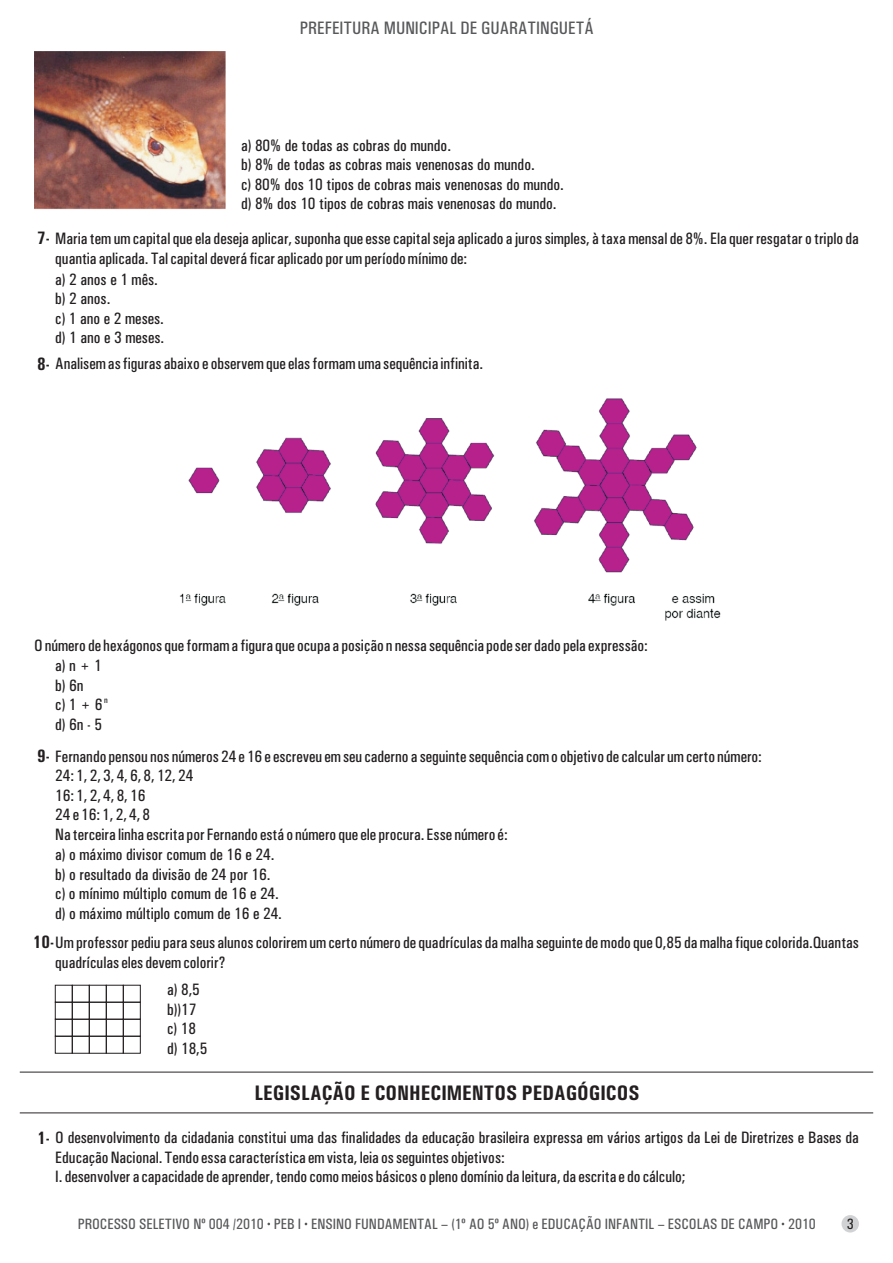
<style>
.page{position:relative;width:893px;height:1263px;background:#fff}
.page>*{position:absolute;margin:0;border:0;box-sizing:border-box;transform-origin:0 0}
.t1{font:500 condensed 21px "Univers";color:#231f20}
.t2{font:500 condensed 18px "Univers";color:#57585a}
.t3{font:500 condensed 16.5px/19.5px "Univers";color:#231f20}
.t4{font:500 condensed 15px "Univers";color:#57585a}
.t5{font:500 condensed 15px "Univers";color:#231f20}
.t6{font:500 condensed 9px "Univers";color:#231f20}
.s1{font-size:18px}
</style>
<div class="page">
<div style="left:841px;top:1215px;width:18px;height:17px;background:#d1d2d4;border-radius:50%"></div>
<img style="left:34px;top:51px;width:192px;height:158px">
<img style="left:180px;top:398px;width:541px;height:223px">
<div style="left:55px;top:985px;width:18px;height:18px;border:1px solid #231f20"></div>
<div style="left:72px;top:985px;width:18px;height:18px;border:1px solid #231f20"></div>
<div style="left:89px;top:985px;width:18px;height:18px;border:1px solid #231f20"></div>
<div style="left:106px;top:985px;width:18px;height:18px;border:1px solid #231f20"></div>
<div style="left:123px;top:985px;width:18px;height:18px;border:1px solid #231f20"></div>
<div style="left:55px;top:1002px;width:18px;height:18px;border:1px solid #231f20"></div>
<div style="left:72px;top:1002px;width:18px;height:18px;border:1px solid #231f20"></div>
<div style="left:89px;top:1002px;width:18px;height:18px;border:1px solid #231f20"></div>
<div style="left:106px;top:1002px;width:18px;height:18px;border:1px solid #231f20"></div>
<div style="left:123px;top:1002px;width:18px;height:18px;border:1px solid #231f20"></div>
<div style="left:55px;top:1019px;width:18px;height:18px;border:1px solid #231f20"></div>
<div style="left:72px;top:1019px;width:18px;height:18px;border:1px solid #231f20"></div>
<div style="left:89px;top:1019px;width:18px;height:18px;border:1px solid #231f20"></div>
<div style="left:106px;top:1019px;width:18px;height:18px;border:1px solid #231f20"></div>
<div style="left:123px;top:1019px;width:18px;height:18px;border:1px solid #231f20"></div>
<div style="left:55px;top:1036px;width:18px;height:18px;border:1px solid #231f20"></div>
<div style="left:72px;top:1036px;width:18px;height:18px;border:1px solid #231f20"></div>
<div style="left:89px;top:1036px;width:18px;height:18px;border:1px solid #231f20"></div>
<div style="left:106px;top:1036px;width:18px;height:18px;border:1px solid #231f20"></div>
<div style="left:123px;top:1036px;width:18px;height:18px;border:1px solid #231f20"></div>
<hr style="left:20px;top:1112px;width:853px;height:1px;background:#231f20">
<hr style="left:20px;top:1071px;width:853px;height:1px;background:#231f20">
<p class="t2" style="left:300px;top:21px;width:296px">PREFEITURA MUNICIPAL DE GUARATINGUETÁ</p>
<p class="t3" style="left:241px;top:137px;width:324px">a) 80% de todas as cobras do mundo.<br>b) 8% de todas as cobras mais venenosas do mundo.<br>c) 80% dos 10 tipos de cobras mais venenosas do mundo. d) 8% dos 10 tipos de cobras mais venenosas do mundo.</p>
<p class="t3" style="left:55px;top:230px;width:805px;text-indent:-18px"><span class="s1">7-</span> Maria tem um capital que ela deseja aplicar, suponha que esse capital seja aplicado a juros simples, à taxa mensal de 8%. Ela quer resgatar o triplo da quantia aplicada. Tal capital deverá ficar aplicado por um período mínimo de:</p>
<p class="t3" style="left:55px;top:271px;width:110px">a) 2 anos e 1 mês. b) 2 anos.<br>c) 1 ano e 2 meses. d) 1 ano e 3 meses.</p>
<p class="t3" style="left:37px;top:355px;width:447px"><span class="s1">8-</span> Analisem as figuras abaixo e observem que elas formam uma sequência infinita.</p>
<p class="t3" style="left:55px;top:637px;width:594px;text-indent:-21px">O número de hexágonos que formam a figura que ocupa a posição n nessa sequência pode ser dado pela expressão: a) n + 1<br>b) 6n<br>c) 1 + 6<br>d) 6n - 5</p>
<p class="t6" style="left:104px;top:697px;width:5px">n</p>
<p class="t3" style="left:55px;top:748px;width:708px;text-indent:-18px"><span class="s1">9-</span> Fernando pensou nos números 24 e 16 e escreveu em seu caderno a seguinte sequência com o objetivo de calcular um certo número:<br>24: 1, 2, 3, 4, 6, 8, 12, 24<br>16: 1, 2, 4, 8, 16<br>24 e 16: 1, 2, 4, 8<br>Na terceira linha escrita por Fernando está o número que ele procura. Esse número é:<br>a) o máximo divisor comum de 16 e 24.<br>b) o resultado da divisão de 24 por 16.<br>c) o mínimo múltiplo comum de 16 e 24.<br>d) o máximo múltiplo comum de 16 e 24.</p>
<p class="t3" style="left:55px;top:934px;width:805px;text-indent:-22px"><span class="s1">10-</span>Um professor pediu para seus alunos colorirem um certo número de quadrículas da malha seguinte de modo que 0,85 da malha fique colorida.Quantas quadrículas eles devem colorir?</p>
<p class="t3" style="left:167px;top:981px;width:42px">a) 8,5 b))17 c) 18 d) 18,5</p>
<p class="t1" style="left:254px;top:1085px;width:387px">LEGISLAÇÃO E CONHECIMENTOS PEDAGÓGICOS</p>
<p class="t3" style="left:55px;top:1129px;width:805px;text-indent:-18px"><span class="s1">1-</span> O desenvolvimento da cidadania constitui uma das finalidades da educação brasileira expressa em vários artigos da Lei de Diretrizes e Bases da<br>Educação Nacional. Tendo essa característica em vista, leia os seguintes objetivos:<br>I. desenvolver a capacidade de aprender, tendo como meios básicos o pleno domínio da leitura, da escrita e do cálculo;</p>
<p class="t4" style="left:78px;top:1219px;width:740px">PROCESSO SELETIVO Nº 004 /2010 PEB I ENSINO FUNDAMENTAL – (1º AO 5º ANO) e EDUCAÇÃO INFANTIL – ESCOLAS DE CAMPO 2010</p>
<p class="t5" style="left:847px;top:1218px;width:8px">3</p>
</div>
